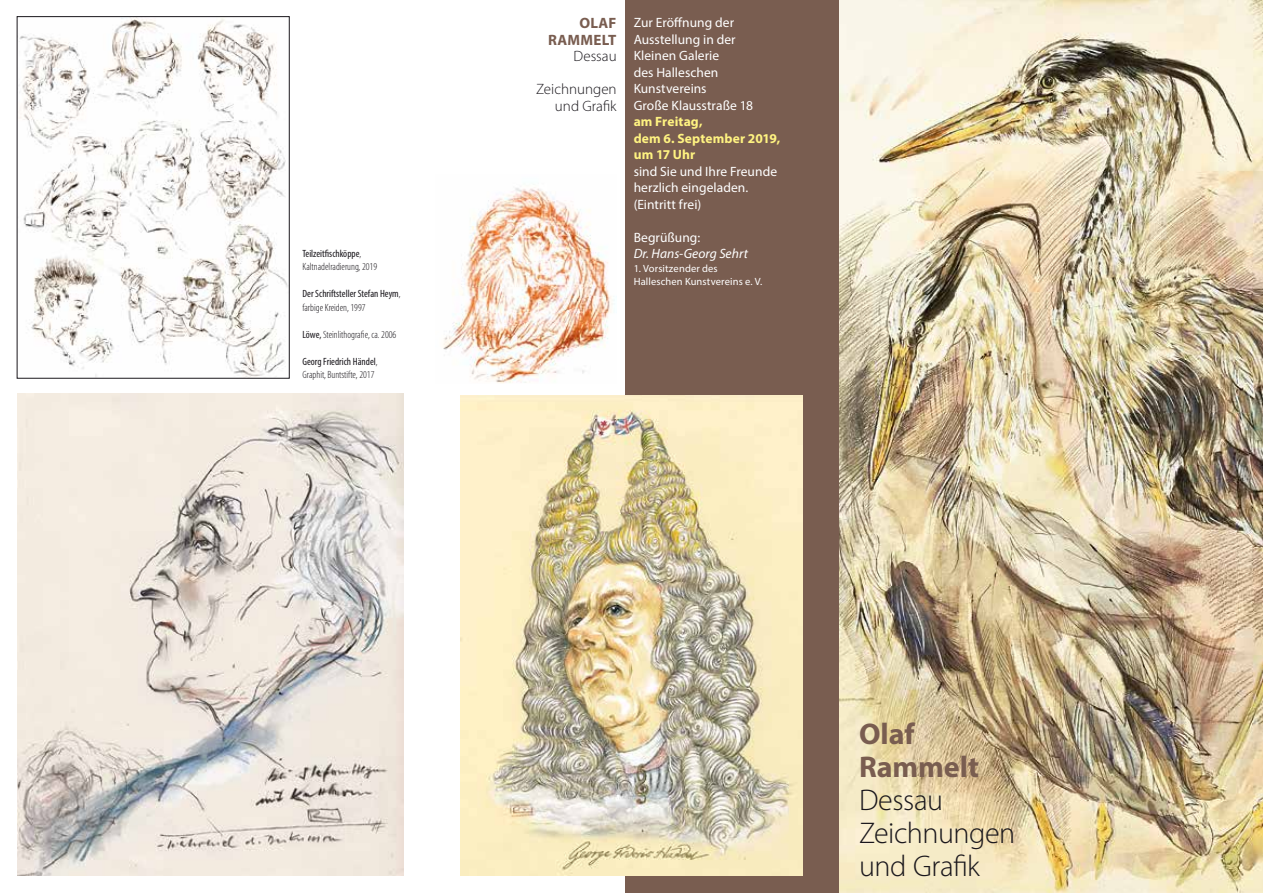
<style>
.page{position:relative;width:1263px;height:893px;background:#fff}
.page>*{position:absolute;margin:0;border:0;box-sizing:border-box;transform-origin:0 0}
.t1{font:300 30px/33px "Myriad Pro";letter-spacing:-.015em;color:#1a171c}
.t2{font:700 30px/33px "Myriad Pro";letter-spacing:-.005em;color:#795d50}
.t3{font:300 15px/16.5px "Myriad Pro";color:#1a171c;text-align:right}
.t4{font:700 15px/16.5px "Myriad Pro";letter-spacing:.02em;color:#795d50;text-align:right}
.t5{font:13.5px/16.5px "Myriad Pro";letter-spacing:.005em;color:#fff}
.t6{font:700 13.5px/16.5px "Myriad Pro";letter-spacing:.01em;color:#fff381}
.t7{font:italic 13.5px "Myriad Pro";letter-spacing:.005em;color:#fff}
.t8{font:300 condensed 10.5px/13.5px "Myriad Pro";color:#1a171c}
.t9{font:condensed 10.5px/13.5px "Myriad Pro";color:#1a171c}
.t10{font:10.5px/13.5px "Myriad Pro";letter-spacing:.015em;color:#fff}
.s1{font-weight:400}
.s2{font-weight:300}
</style>
<div class="page">
<div style="left:625px;top:0;width:217px;height:893px;background:#795d50"></div>
<img style="left:840px;top:0;width:423px;height:893px">
<img style="left:19px;top:18px;width:268px;height:358px">
<img style="left:460px;top:395px;width:342px;height:481px">
<img style="left:17px;top:394px;width:387px;height:482px">
<img style="left:443px;top:187px;width:172px;height:196px">
<p class="t8" style="left:302px;top:247px;width:76px"><span class="s1">Teilzeitfischköppe</span>,<br>Kaltnadelradierung, 2019</p>
<p class="t9" style="left:302px;top:287px;width:100px">Der Schriftsteller Stefan Heym<span class="s2">, farbige Kreiden, 1997</span></p>
<p class="t8" style="left:302px;top:328px;width:95px"><span class="s1">Löwe,</span> Steinlithografie, ca. 2006</p>
<p class="t8" style="left:302px;top:355px;width:77px"><span class="s1">Georg Friedrich Händel</span>,<br>Graphit, Buntstifte, 2017</p>
<p class="t4" style="left:548px;top:14px;width:70px">OLAF<br>RAMMELT</p>
<p class="t3" style="left:574px;top:48px;width:45px">Dessau</p>
<p class="t3" style="left:536px;top:81px;width:82px">Zeichnungen und Grafik</p>
<p class="t5" style="left:634px;top:14px;width:121px">Zur Eröffnung der<br>Ausstellung in der<br>Kleinen Galerie<br>des Halleschen<br>Kunstvereins<br>Große Klausstraße 18</p>
<p class="t6" style="left:634px;top:113px;width:148px">am Freitag,<br>dem 6. September 2019, um 17 Uhr</p>
<p class="t5" style="left:634px;top:163px;width:145px">sind Sie und Ihre Freunde herzlich eingeladen. (Eintritt frei)</p>
<p class="t5" style="left:634px;top:229px;width:68px">Begrüßung:</p>
<p class="t7" style="left:634px;top:245px;width:116px">Dr. Hans-Georg Sehrt</p>
<p class="t10" style="left:634px;top:261px;width:130px">1. Vorsitzender des<br>Halleschen Kunstvereins e. V.</p>
<h1 class="t2" style="left:859px;top:716px;width:122px">Olaf<br>Rammelt</h1>
<h1 class="t1" style="left:859px;top:784px;width:158px">Dessau<br>Zeichnungen und Grafik</h1>
</div>
